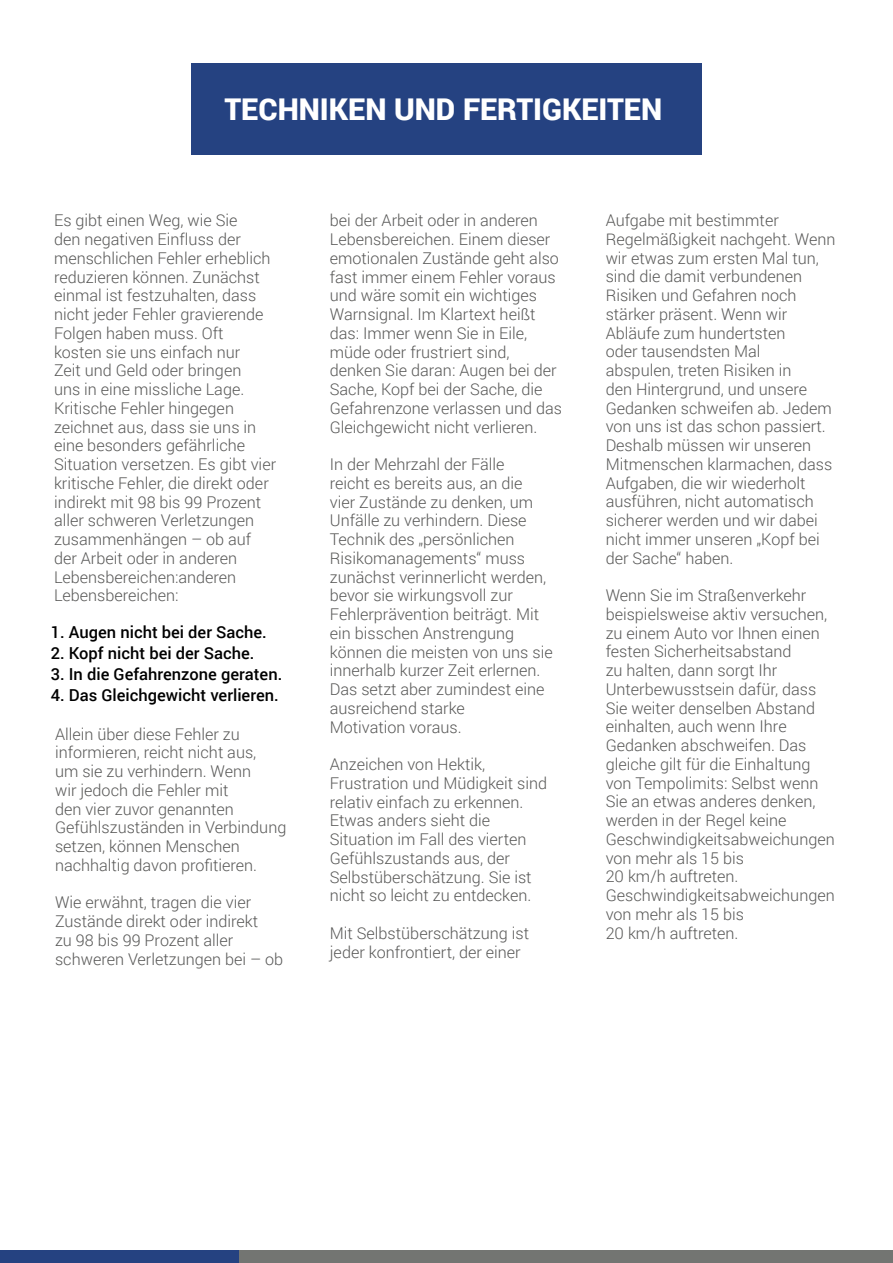
<style>
.page{position:relative;width:893px;height:1263px;background:#fff}
.page>*{position:absolute;margin:0;border:0;box-sizing:border-box;transform-origin:0 0}
.t1{font:900 30px "Roboto";color:#fff}
.t2{font:500 16.5px "Roboto";color:#000}
.t3{font:300 16.2px/18.8px "Roboto";color:#575756}
</style>
<div class="page">
<div style="left:191px;top:64px;width:511px;height:91px;background:#254281"></div>
<div style="left:0;top:1250px;width:240px;height:13px;background:#254281"></div>
<div style="left:240px;top:1250px;width:653px;height:13px;background:#737572"></div>
<h1 class="t1" style="left:224px;top:88px;width:439px">TECHNIKEN UND FERTIGKEITEN</h1>
<p class="t3" style="left:54px;top:211px;width:224px">Es gibt einen Weg, wie Sie<br>den negativen Einfluss der menschlichen Fehler erheblich reduzieren können. Zunächst einmal ist festzuhalten, dass nicht jeder Fehler gravierende<br>Folgen haben muss. Oft<br>kosten sie uns einfach nur<br>Zeit und Geld oder bringen<br>uns in eine missliche Lage.<br>Kritische Fehler hingegen zeichnet aus, dass sie uns in eine besonders gefährliche<br>Situation versetzen. Es gibt vier kritische Fehler, die direkt oder indirekt mit 98 bis 99 Prozent aller schweren Verletzungen zusammenhängen – ob auf der Arbeit oder in anderen<br>Lebensbereichen:anderen<br>Lebensbereichen:</p>
<p class="t2" style="left:51px;top:621px;width:218px">1. Augen nicht bei der Sache.</p>
<p class="t2" style="left:51px;top:642px;width:205px">2. Kopf nicht bei der Sache.</p>
<p class="t2" style="left:51px;top:663px;width:233px">3. In die Gefahrenzone geraten.</p>
<p class="t2" style="left:51px;top:684px;width:229px">4. Das Gleichgewicht verlieren.</p>
<p class="t3" style="left:55px;top:724px;width:233px">Allein über diese Fehler zu informieren, reicht nicht aus,<br>um sie zu verhindern. Wenn<br>wir jedoch die Fehler mit<br>den vier zuvor genannten<br>Gefühlszuständen in Verbindung setzen, können Menschen nachhaltig davon profitieren.</p>
<p class="t3" style="left:55px;top:893px;width:230px">Wie erwähnt, tragen die vier<br>Zustände direkt oder indirekt<br>zu 98 bis 99 Prozent aller schweren Verletzungen bei – ob</p>
<p class="t3" style="left:330px;top:211px;width:234px">bei der Arbeit oder in anderen<br>Lebensbereichen. Einem dieser emotionalen Zustände geht also fast immer einem Fehler voraus und wäre somit ein wichtiges<br>Warnsignal. Im Klartext heißt das: Immer wenn Sie in Eile, müde oder frustriert sind, denken Sie daran: Augen bei der<br>Sache, Kopf bei der Sache, die<br>Gefahrenzone verlassen und das<br>Gleichgewicht nicht verlieren.</p>
<p class="t3" style="left:330px;top:454px;width:224px">In der Mehrzahl der Fälle<br>reicht es bereits aus, an die<br>vier Zustände zu denken, um<br>Unfälle zu verhindern. Diese<br>Technik des „persönlichen<br>Risikomanagements“ muss zunächst verinnerlicht werden, bevor sie wirkungsvoll zur<br>Fehlerprävention beiträgt. Mit ein bisschen Anstrengung können die meisten von uns sie innerhalb kurzer Zeit erlernen.<br>Das setzt aber zumindest eine ausreichend starke<br>Motivation voraus.</p>
<p class="t3" style="left:330px;top:754px;width:219px">Anzeichen von Hektik,<br>Frustration und Müdigkeit sind relativ einfach zu erkennen.<br>Etwas anders sieht die<br>Situation im Fall des vierten<br>Gefühlszustands aus, der<br>Selbstüberschätzung. Sie ist nicht so leicht zu entdecken.</p>
<p class="t3" style="left:330px;top:923px;width:201px">Mit Selbstüberschätzung ist jeder konfrontiert, der einer</p>
<p class="t3" style="left:606px;top:211px;width:231px">Aufgabe mit bestimmter<br>Regelmäßigkeit nachgeht. Wenn wir etwas zum ersten Mal tun, sind die damit verbundenen<br>Risiken und Gefahren noch stärker präsent. Wenn wir<br>Abläufe zum hundertsten<br>oder tausendsten Mal<br>abspulen, treten Risiken in<br>den Hintergrund, und unsere<br>Gedanken schweifen ab. Jedem von uns ist das schon passiert.<br>Deshalb müssen wir unseren<br>Mitmenschen klarmachen, dass<br>Aufgaben, die wir wiederholt ausführen, nicht automatisch sicherer werden und wir dabei nicht immer unseren „Kopf bei der Sache“ haben.</p>
<p class="t3" style="left:606px;top:585px;width:231px">Wenn Sie im Straßenverkehr beispielsweise aktiv versuchen, zu einem Auto vor Ihnen einen festen Sicherheitsabstand<br>zu halten, dann sorgt Ihr<br>Unterbewusstsein dafür, dass<br>Sie weiter denselben Abstand einhalten, auch wenn Ihre<br>Gedanken abschweifen. Das gleiche gilt für die Einhaltung von Tempolimits: Selbst wenn<br>Sie an etwas anderes denken, werden in der Regel keine<br>Geschwindigkeitsabweichungen von mehr als 15 bis<br>20 km/h auftreten.<br>Geschwindigkeitsabweichungen von mehr als 15 bis<br>20 km/h auftreten.</p>
</div>
